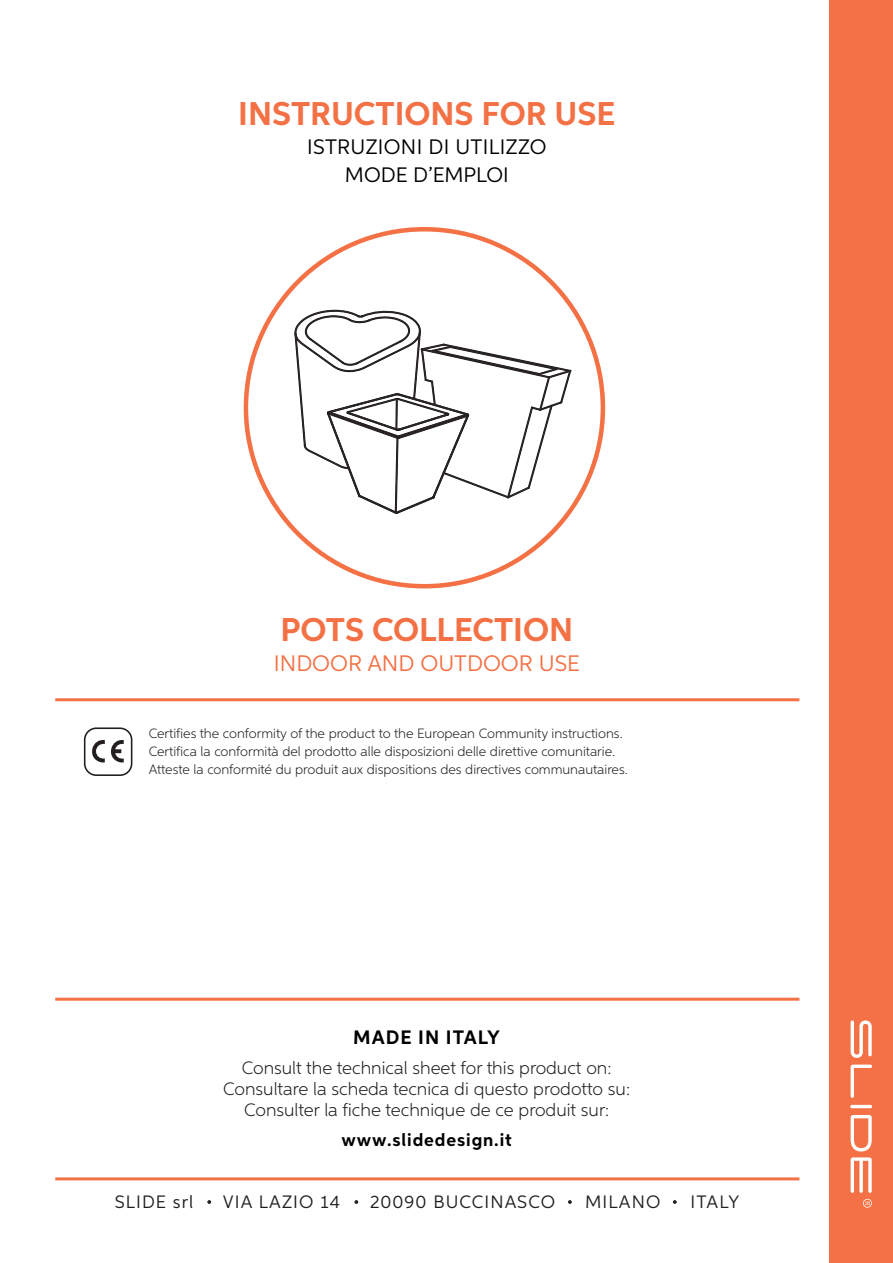
<style>
.page{position:relative;width:893px;height:1263px;background:#fff}
.page>*{position:absolute;margin:0;border:0;box-sizing:border-box;transform-origin:0 0}
.t1{font:700 33px "Aspira";color:#f37144}
.t2{font:22.5px "Aspira";color:#f37144}
.t3{font:21px "Aspira";letter-spacing:.015em;color:#000001}
.t4{font:700 19.5px "Aspira";letter-spacing:.05em;color:#000001}
.t5{font:300 18px "Aspira";color:#231f20}
.t6{font:18px "Aspira";letter-spacing:.06em;color:#231f20}
.t7{font:700 18px "Aspira";letter-spacing:.05em;color:#000001}
.t8{font:300 13.5px "Aspira";color:#231f20}
</style>
<div class="page">
<div style="left:829px;top:0;width:64px;height:1263px;background:#f37144"></div>
<svg style="left:863px;top:1199px;width:9px;height:9px"></svg>
<hr style="left:850px;top:1105px;width:22px;height:3px;background:#fff;border-radius:2px">
<svg style="left:851px;top:1115px;width:21px;height:36px"></svg>
<svg style="left:851px;top:1064px;width:21px;height:34px"></svg>
<svg style="left:851px;top:1157px;width:21px;height:36px"></svg>
<svg style="left:851px;top:1020px;width:21px;height:38px"></svg>
<hr style="left:55px;top:998px;width:744px;height:3px;background:#f37144">
<svg style="left:84px;top:727px;width:48px;height:49px"></svg>
<hr style="left:55px;top:698px;width:744px;height:3px;background:#f37144">
<hr style="left:55px;top:1177px;width:744px;height:3px;background:#f37144">
<svg style="left:207px;top:1200px;width:4px;height:4px"></svg>
<svg style="left:354px;top:1200px;width:4px;height:4px"></svg>
<svg style="left:568px;top:1200px;width:4px;height:4px"></svg>
<svg style="left:673px;top:1200px;width:4px;height:4px"></svg>
<svg style="left:294px;top:308px;width:277px;height:237px"></svg>
<p class="t1" style="left:238px;top:94px;width:379px">INSTRUCTIONS FOR USE</p>
<p class="t3" style="left:307px;top:134px;width:241px">ISTRUZIONI DI UTILIZZO</p>
<p class="t3" style="left:345px;top:162px;width:165px">MODE D’EMPLOI</p>
<p class="t1" style="left:280px;top:610px;width:294px">POTS COLLECTION</p>
<p class="t2" style="left:274px;top:650px;width:308px">INDOOR AND OUTDOOR USE</p>
<p class="t8" style="left:149px;top:725px;width:475px">Certifies the conformity of the product to the European Community instructions.</p>
<p class="t8" style="left:149px;top:743px;width:468px">Certifica la conformità del prodotto alle disposizioni delle direttive comunitarie.</p>
<p class="t8" style="left:149px;top:761px;width:481px">Atteste la conformité du produit aux dispositions des directives communautaires.</p>
<p class="t4" style="left:353px;top:1025px;width:148px">MADE IN ITALY</p>
<p class="t5" style="left:242px;top:1057px;width:371px">Consult the technical sheet for this product on:</p>
<p class="t5" style="left:223px;top:1078px;width:408px">Consultare la scheda tecnica di questo prodotto su:</p>
<p class="t5" style="left:244px;top:1099px;width:367px">Consulter la fiche technique de ce produit sur:</p>
<p class="t7" style="left:342px;top:1129px;width:172px">www.slidedesign.it</p>
<p class="t6" style="left:115px;top:1190px;width:80px">SLIDE srl</p>
<p class="t6" style="left:223px;top:1190px;width:118px">VIA LAZIO 14</p>
<p class="t6" style="left:370px;top:1190px;width:187px">20090 BUCCINASCO</p>
<p class="t6" style="left:585px;top:1190px;width:77px">MILANO</p>
<p class="t6" style="left:690px;top:1190px;width:50px">ITALY</p>
</div>
